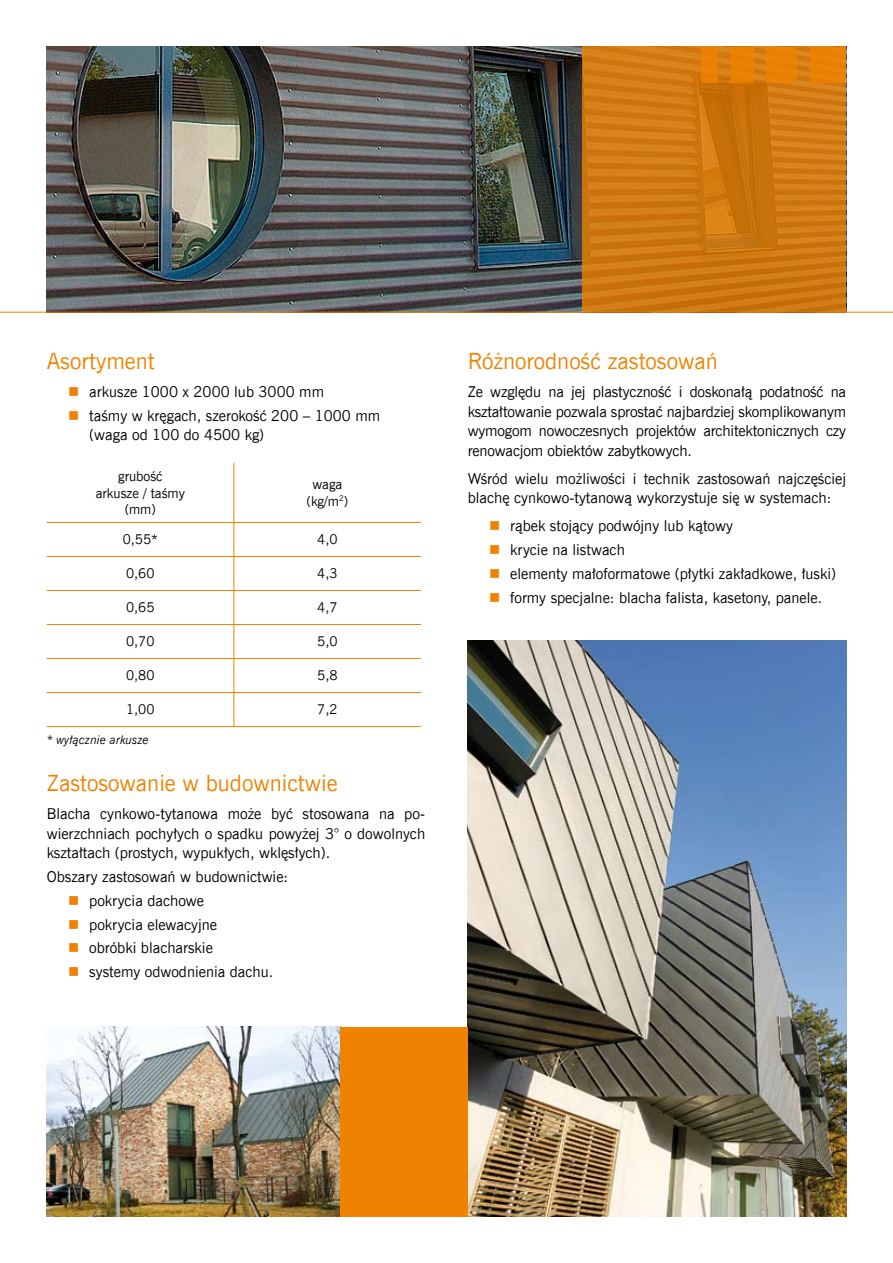
<style>
.page{position:relative;width:893px;height:1263px;background:#fff}
.page>*{position:absolute;margin:0;border:0;box-sizing:border-box;transform-origin:0 0}
.t1{font:22.5px "News Goth EU";color:#ef8200}
.t2{font:15px/19.5px "News Goth EU";color:#000}
.t3{font:13.5px/16.2px "News Goth EU";color:#000;text-align:center}
.t4{font:italic 12px "News Goth EU";color:#000}
.s1{color:#ef8200}
</style>
<div class="page">
<img style="left:468px;top:640px;width:378px;height:576px">
<img style="left:47px;top:1027px;width:294px;height:189px">
<svg style="left:47px;top:463px;width:374px;height:263px"></svg>
<hr style="left:234px;top:463px;width:1px;height:59px;background:#ef8200">
<hr style="left:47px;top:522px;width:187px;height:1px;background:#ef8200">
<hr style="left:234px;top:522px;width:187px;height:1px;background:#ef8200">
<hr style="left:234px;top:523px;width:1px;height:33px;background:#ef8200">
<hr style="left:47px;top:556px;width:187px;height:1px;background:#ef8200">
<hr style="left:234px;top:556px;width:187px;height:1px;background:#ef8200">
<hr style="left:234px;top:557px;width:1px;height:33px;background:#ef8200">
<hr style="left:47px;top:590px;width:187px;height:1px;background:#ef8200">
<hr style="left:234px;top:590px;width:187px;height:1px;background:#ef8200">
<hr style="left:234px;top:591px;width:1px;height:33px;background:#ef8200">
<hr style="left:47px;top:624px;width:187px;height:1px;background:#ef8200">
<hr style="left:234px;top:624px;width:187px;height:1px;background:#ef8200">
<hr style="left:234px;top:625px;width:1px;height:33px;background:#ef8200">
<hr style="left:47px;top:658px;width:187px;height:1px;background:#ef8200">
<hr style="left:234px;top:658px;width:187px;height:1px;background:#ef8200">
<hr style="left:234px;top:659px;width:1px;height:33px;background:#ef8200">
<hr style="left:47px;top:692px;width:187px;height:1px;background:#ef8200">
<hr style="left:234px;top:692px;width:187px;height:1px;background:#ef8200">
<hr style="left:234px;top:693px;width:1px;height:33px;background:#ef8200">
<hr style="left:47px;top:726px;width:187px;height:1px;background:#ef8200">
<hr style="left:234px;top:726px;width:187px;height:1px;background:#ef8200">
<img style="left:47px;top:47px;width:535px;height:265px">
<svg style="left:582px;top:47px;width:264px;height:265px;fill:#cf770f"></svg>
<div style="left:811px;top:47px;width:35px;height:35px;background:#ef8200"></div>
<div style="left:767px;top:47px;width:30px;height:35px;background:#ef8200"></div>
<div style="left:731px;top:47px;width:23px;height:35px;background:#ef8200"></div>
<div style="left:702px;top:47px;width:16px;height:35px;background:#ef8200"></div>
<div style="left:341px;top:1027px;width:127px;height:189px;background:#ef8200"></div>
<hr style="left:0;top:312px;width:893px;height:1px;background:#ef8200">
<h1 class="t1" style="left:47px;top:347px;width:109px">Asortyment</h1>
<p class="t2" style="left:68px;top:383px;width:258px"><span class="s1">■</span> arkusze 1000 x 2000 lub 3000 mm</p>
<p class="t2" style="left:89px;top:406px;width:293px;text-indent:-21px"><span class="s1">■</span> taśmy w kręgach, szerokość 200 – 1000 mm (waga od 100 do 4500 kg)</p>
<p class="t3" style="left:96px;top:469px;width:91px">grubość arkusze / taśmy (mm)</p>
<p class="t3" style="left:307px;top:477px;width:43px">waga (kg/m<sup>2</sup>)</p>
<p class="t3" style="left:123px;top:532px;width:37px">0,55*</p>
<p class="t3" style="left:317px;top:532px;width:22px">4,0</p>
<p class="t3" style="left:126px;top:566px;width:30px">0,60</p>
<p class="t3" style="left:317px;top:566px;width:22px">4,3</p>
<p class="t3" style="left:126px;top:600px;width:30px">0,65</p>
<p class="t3" style="left:317px;top:600px;width:22px">4,7</p>
<p class="t3" style="left:126px;top:634px;width:30px">0,70</p>
<p class="t3" style="left:317px;top:634px;width:22px">5,0</p>
<p class="t3" style="left:126px;top:668px;width:30px">0,80</p>
<p class="t3" style="left:317px;top:668px;width:22px">5,8</p>
<p class="t3" style="left:126px;top:702px;width:30px">1,00</p>
<p class="t3" style="left:317px;top:702px;width:22px">7,2</p>
<p class="t4" style="left:47px;top:733px;width:104px">* wyłącznie arkusze</p>
<h1 class="t1" style="left:47px;top:769px;width:292px">Zastosowanie w budownictwie</h1>
<p class="t2" style="left:47px;top:805px;width:380px;text-align:justify">Blacha cynkowo-tytanowa może być stosowana na po&shy;wierzchniach pochyłych o spadku powyżej 3° o dowolnych kształtach (prostych, wypukłych, wklęsłych).</p>
<p class="t2" style="left:47px;top:867px;width:243px">Obszary zastosowań w budownictwie:</p>
<p class="t2" style="left:68px;top:891px;width:138px"><span class="s1">■</span> pokrycia dachowe</p>
<p class="t2" style="left:68px;top:915px;width:151px"><span class="s1">■</span> pokrycia elewacyjne</p>
<p class="t2" style="left:68px;top:939px;width:146px"><span class="s1">■</span> obróbki blacharskie</p>
<p class="t2" style="left:68px;top:962px;width:207px"><span class="s1">■</span> systemy odwodnienia dachu.</p>
<h1 class="t1" style="left:468px;top:347px;width:252px">Różnorodność zastosowań</h1>
<p class="t2" style="left:468px;top:383px;width:380px;text-align:justify">Ze względu na jej plastyczność i doskonałą podatność na kształtowanie pozwala sprostać najbardziej skomplikowanym wymogom nowoczesnych projektów architektonicznych czy renowacjom obiektów zabytkowych.</p>
<p class="t2" style="left:468px;top:469px;width:380px">Wśród wielu możliwości i technik zastosowań najczęściej blachę cynkowo-tytanową wykorzystuje się w systemach:</p>
<p class="t2" style="left:489px;top:517px;width:245px"><span class="s1">■</span> rąbek stojący podwójny lub kątowy</p>
<p class="t2" style="left:489px;top:540px;width:137px"><span class="s1">■</span> krycie na listwach</p>
<p class="t2" style="left:489px;top:564px;width:349px"><span class="s1">■</span> elementy małoformatowe (płytki zakładkowe, łuski)</p>
<p class="t2" style="left:489px;top:588px;width:335px"><span class="s1">■</span> formy specjalne: blacha falista, kasetony, panele.</p>
</div>
